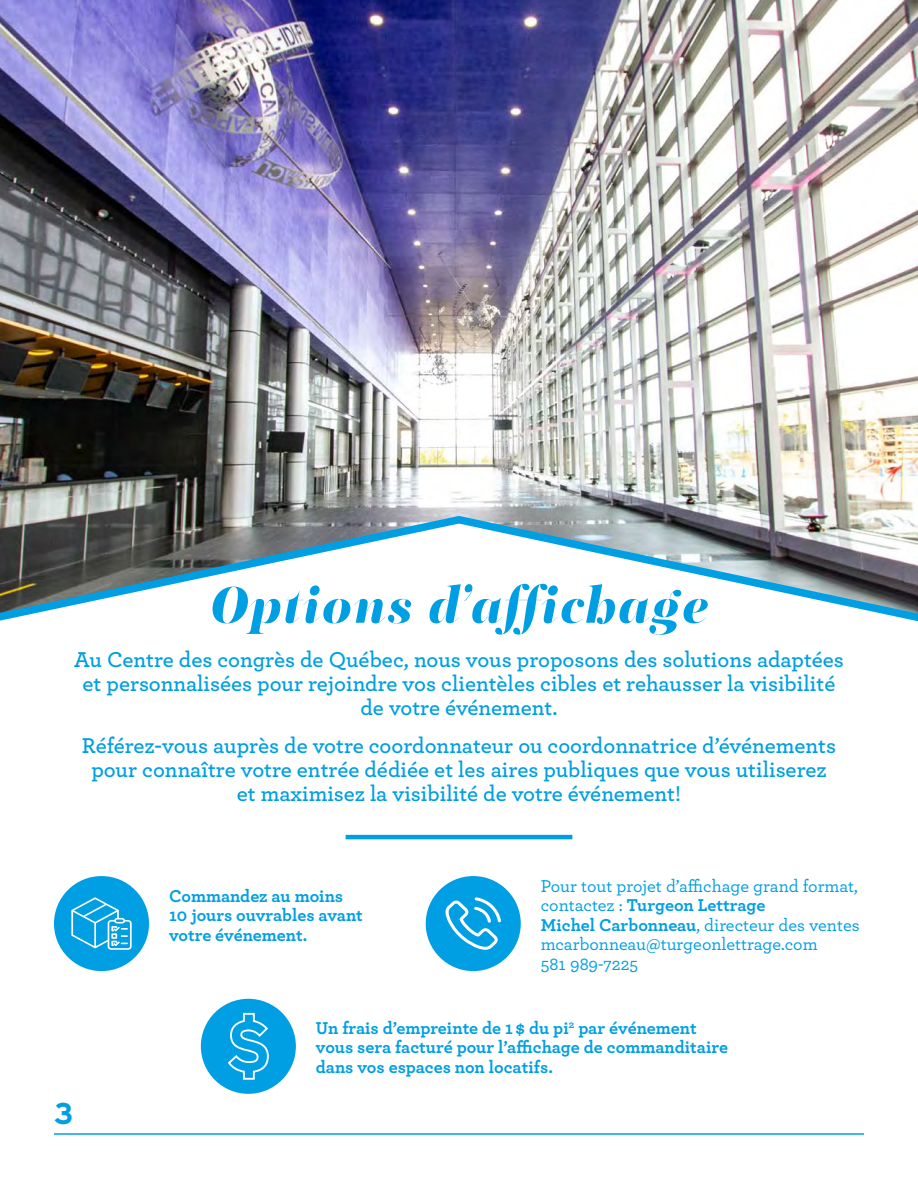
<style>
.page{position:relative;width:918px;height:1188px;background:#fff}
.page>*{position:absolute;margin:0;border:0;box-sizing:border-box;transform-origin:0 0}
.t1{font:italic 900 52.5px "PF Regal Finesse Pro";letter-spacing:.025em;color:#009fe3}
.t2{font:700 30px "Interstate";color:#009fe3}
.t3{font:600 22.5px/24px "Archer";color:#009fe3;text-align:center}
.t4{font:700 18px/19.5px "Archer";color:#009fe3}
.t5{font:500 18px/19.5px "Archer";color:#009fe3}
.s1{font-weight:700}
</style>
<div class="page">
<img style="left:0;top:0;width:918px;height:512px">
<svg style="left:0;top:512px;width:918px;height:582px"></svg>
<hr style="left:346px;top:835px;width:226px;height:4px;background:#009fe3">
<hr style="left:54px;top:1133px;width:810px;height:2px;background:#009fe3">
<div style="left:54px;top:876px;width:95px;height:95px;background:#009fe3;border-radius:50%"></div>
<svg style="left:71px;top:897px;width:61px;height:53px"></svg>
<div style="left:426px;top:876px;width:95px;height:95px;background:#009fe3;border-radius:50%"></div>
<svg style="left:446px;top:897px;width:55px;height:53px"></svg>
<div style="left:201px;top:999px;width:95px;height:95px;background:#009fe3;border-radius:50%"></div>
<svg style="left:228px;top:1012px;width:41px;height:68px"></svg>
<h1 class="t1" style="left:210px;top:573px;width:500px">Options d’affichage</h1>
<p class="t3" style="left:74px;top:646px;width:771px">Au Centre des congrès de Québec, nous vous proposons des solutions adaptées et personnalisées pour rejoindre vos clientèles cibles et rehausser la visibilité de votre événement.</p>
<p class="t3" style="left:82px;top:732px;width:756px">Référez-vous auprès de votre coordonnateur ou coordonnatrice d’événements pour connaître votre entrée dédiée et les aires publiques que vous utiliserez et maximisez la visibilité de votre événement!</p>
<p class="t4" style="left:169px;top:885px;width:195px">Commandez au moins<br>10 jours ouvrables avant votre événement.</p>
<p class="t5" style="left:541px;top:875px;width:320px">Pour tout projet d’affichage grand format, contactez : <span class="s1">Turgeon Lettrage<br>Michel Carbonneau</span>, directeur des ventes mcarbonneau@turgeonlettrage.com<br>581 989-7225</p>
<h2 class="t2" style="left:54px;top:1097px;width:21px">3</h2>
<p class="t4" style="left:316px;top:1017px;width:414px">Un frais d’empreinte de 1 $ du pi<sup>2</sup> par événement vous sera facturé pour l’affichage de commanditaire dans vos espaces non locatifs.</p>
</div>
